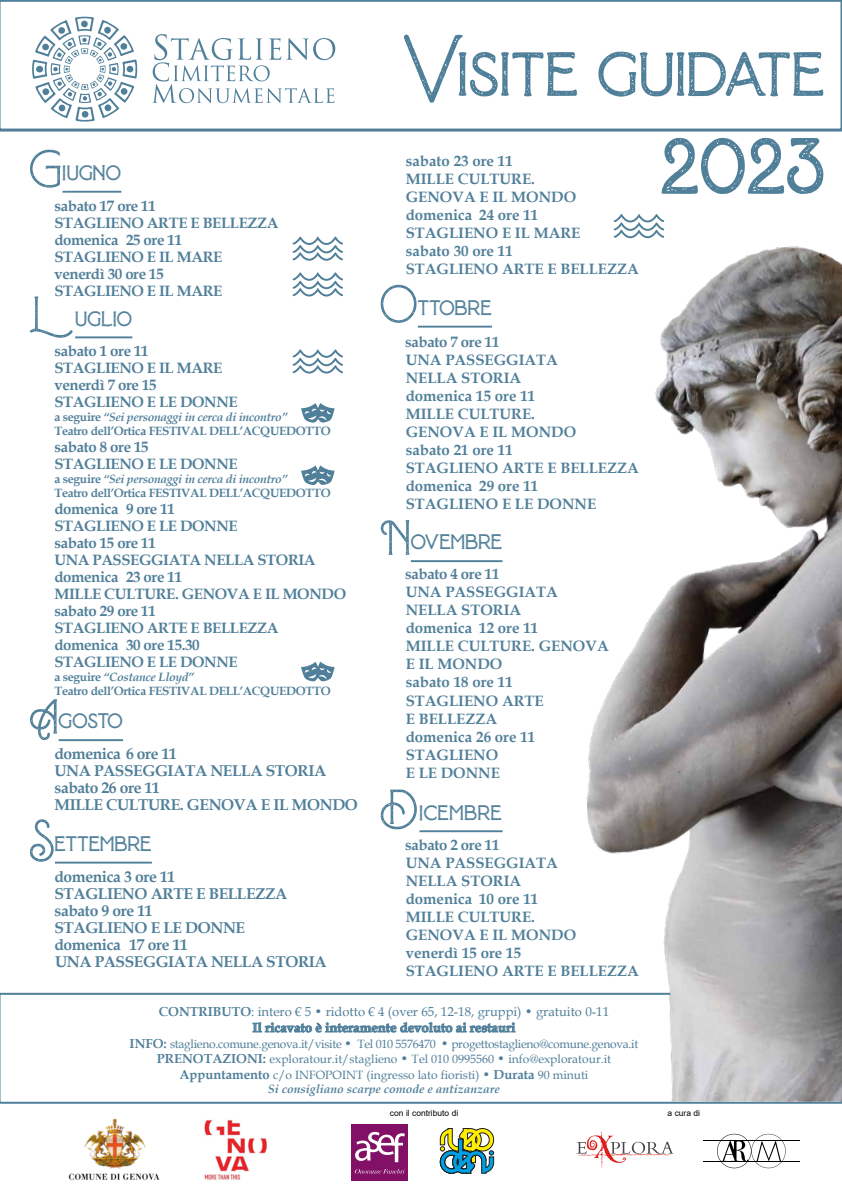
<style>
.page{position:relative;width:842px;height:1191px;background:#fff}
.page>*{position:absolute;margin:0;border:0;box-sizing:border-box;transform-origin:0 0}
.t1{font:144px "Baroneys Textured";color:#507f99}
.t2{font:113px "Baroneys Textured";color:#507f99}
.t3{font:38px "Baroneys Textured";color:#507f99}
.t4{font:700 15.6px/17px "Book Antiqua";letter-spacing:-.025em;color:#507f99}
.t5{font:700 15px/18px "Book Antiqua";color:#507f99}
.t6{font:700 15px/17px "Book Antiqua";letter-spacing:-.025em;color:#507f99}
.t7{font:13px/15.6px "Book Antiqua";color:#507f99;text-align:center}
.t8{font:700 12px/14px "Book Antiqua";letter-spacing:-.025em;color:#507f99}
.t9{font:12px/15.6px "Book Antiqua";color:#507f99;text-align:center}
.t10{font:italic 700 12px "Book Antiqua";color:#507f99}
.t11{font:8.5px "Arial";color:#010000}
.s1{font-size:57px}
.s2{font-style:italic}
.s3{font-weight:700}
.s4{font-weight:700;font-size:13px}
.s5{font-size:13px}
</style>
<div class="page">
<svg style="left:301px;top:662px;width:34px;height:20px"></svg>
<svg style="left:301px;top:465px;width:34px;height:20px"></svg>
<svg style="left:301px;top:403px;width:34px;height:20px"></svg>
<svg style="left:0;top:0;width:842px;height:131px"></svg>
<svg style="left:32px;top:17px;width:106px;height:105px"></svg>
<svg style="left:152px;top:34px;width:183px;height:69px"></svg>
<hr style="left:67px;top:191px;width:54px;height:2px;background:#507f99">
<hr style="left:75px;top:336px;width:57px;height:2px;background:#507f99">
<hr style="left:59px;top:739px;width:64px;height:2px;background:#507f99">
<hr style="left:55px;top:861px;width:97px;height:2px;background:#507f99">
<hr style="left:418px;top:326px;width:74px;height:1px;background:#507f99">
<hr style="left:411px;top:560px;width:91px;height:2px;background:#507f99">
<hr style="left:419px;top:830px;width:84px;height:2px;background:#507f99">
<svg style="left:293px;top:272px;width:50px;height:24px"></svg>
<svg style="left:293px;top:237px;width:50px;height:24px"></svg>
<svg style="left:293px;top:349px;width:50px;height:24px"></svg>
<svg style="left:614px;top:214px;width:50px;height:24px"></svg>
<img style="left:68px;top:1118px;width:92px;height:63px">
<img style="left:204px;top:1120px;width:63px;height:60px">
<svg style="left:576px;top:1131px;width:97px;height:37px"></svg>
<hr style="left:703px;top:1140px;width:97px;height:1px;background:#000">
<hr style="left:703px;top:1161px;width:97px;height:1px;background:#000">
<svg style="left:717px;top:1133px;width:69px;height:35px"></svg>
<svg style="left:440px;top:1128px;width:54px;height:45px"></svg>
<div style="left:351px;top:1123px;width:57px;height:57px;background:#821066"></div>
<svg style="left:355px;top:1131px;width:50px;height:31px"></svg>
<svg style="left:355px;top:1169px;width:50px;height:4px"></svg>
<svg style="left:0;top:992px;width:842px;height:111px"></svg>
<svg style="left:253px;top:1022px;width:262px;height:10px"></svg>
<img style="left:559px;top:246px;width:283px;height:855px">
<h3 class="t3" style="left:29px;top:151px;width:93px"><span class="s1">G</span>iugno</h3>
<p class="t6" style="left:54px;top:197px;width:225px">sabato 17 ore 11<br>STAGLIENO ARTE E BELLEZZA domenica 25 ore 11<br>STAGLIENO E IL MARE<br>venerdì 30 ore 15<br>STAGLIENO E IL MARE</p>
<h3 class="t3" style="left:29px;top:296px;width:104px"><span class="s1">L</span> uglio</h3>
<p class="t6" style="left:54px;top:343px;width:185px">sabato 1 ore 11<br>STAGLIENO E IL MARE venerdì 7 ore 15<br>STAGLIENO E LE DONNE</p>
<p class="t8" style="left:54px;top:410px;width:278px">a seguire <span class="s2">“Sei personaggi in cerca di incontro”<br></span>Teatro dell’Ortica FESTIVAL DELL’ACQUEDOTTO</p>
<p class="t6" style="left:54px;top:439px;width:185px">sabato 8 ore 15<br>STAGLIENO E LE DONNE</p>
<p class="t8" style="left:54px;top:472px;width:278px">a seguire <span class="s2">“Sei personaggi in cerca di incontro”<br></span>Teatro dell’Ortica FESTIVAL DELL’ACQUEDOTTO</p>
<p class="t6" style="left:54px;top:501px;width:293px">domenica 9 ore 11<br>STAGLIENO E LE DONNE<br>sabato 15 ore 11<br>UNA PASSEGGIATA NELLA STORIA domenica 23 ore 11<br>MILLE CULTURE. GENOVA E IL MONDO sabato 29 ore 11<br>STAGLIENO ARTE E BELLEZZA domenica 30 ore 15.30<br>STAGLIENO E LE DONNE</p>
<p class="t8" style="left:54px;top:670px;width:278px">a seguire <span class="s2">“Costance Lloyd”<br></span>Teatro dell’Ortica FESTIVAL DELL’ACQUEDOTTO</p>
<h3 class="t3" style="left:29px;top:699px;width:95px"><span class="s1">A</span>gosto</h3>
<p class="t4" style="left:54px;top:745px;width:305px">domenica 6 ore 11<br>UNA PASSEGGIATA NELLA STORIA sabato 26 ore 11<br>MILLE CULTURE. GENOVA E IL MONDO</p>
<h3 class="t3" style="left:29px;top:821px;width:124px"><span class="s1">S</span>ettembre</h3>
<p class="t4" style="left:54px;top:867px;width:274px">domenica 3 ore 11<br>STAGLIENO ARTE E BELLEZZA sabato 9 ore 11<br>STAGLIENO E LE DONNE<br>domenica 17 ore 11<br>UNA PASSEGGIATA NELLA STORIA</p>
<h2 class="t2" style="left:403px;top:8px;width:424px">Visite guidate</h2>
<h1 class="t1" style="left:661px;top:82px;width:166px">2023</h1>
<p class="t5" style="left:406px;top:152px;width:234px">sabato 23 ore 11<br>MILLE CULTURE.<br>GENOVA E IL MONDO domenica 24 ore 11<br>STAGLIENO E IL MARE<br>sabato 30 ore 11<br>STAGLIENO ARTE E BELLEZZA</p>
<h3 class="t3" style="left:380px;top:285px;width:113px"><span class="s1">O</span>ttobre</h3>
<p class="t5" style="left:405px;top:332px;width:235px">sabato 7 ore 11<br>UNA PASSEGGIATA<br>NELLA STORIA<br>domenica 15 ore 11<br>MILLE CULTURE.<br>GENOVA E IL MONDO<br>sabato 21 ore 11<br>STAGLIENO ARTE E BELLEZZA domenica 29 ore 11<br>STAGLIENO E LE DONNE</p>
<h3 class="t3" style="left:380px;top:520px;width:124px"><span class="s1">N</span>ovembre</h3>
<p class="t5" style="left:405px;top:565px;width:205px">sabato 4 ore 11<br>UNA PASSEGGIATA<br>NELLA STORIA<br>domenica 12 ore 11<br>MILLE CULTURE. GENOVA<br>E IL MONDO<br>sabato 18 ore 11<br>STAGLIENO ARTE<br>E BELLEZZA<br>domenica 26 ore 11<br>STAGLIENO<br>E LE DONNE</p>
<h3 class="t3" style="left:380px;top:790px;width:124px"><span class="s1">D</span>icembre</h3>
<p class="t5" style="left:405px;top:835px;width:235px">sabato 2 ore 11<br>UNA PASSEGGIATA<br>NELLA STORIA<br>domenica 10 ore 11<br>MILLE CULTURE.<br>GENOVA E IL MONDO<br>venerdì 15 ore 15<br>STAGLIENO ARTE E BELLEZZA</p>
<p class="t7" style="left:159px;top:1004px;width:452px"><span class="s3">CONTRIBUTO</span>: intero € 5 • ridotto € 4 (over 65, 12-18, gruppi) • gratuito 0-11<br><span class="s3">Il ricavato è interamente devoluto ai restauri</span></p>
<p class="t9" style="left:130px;top:1035px;width:510px"><span class="s4">INFO:</span> staglieno.comune.genova.it/visite <span class="s5">•</span> Tel 010 5576470 <span class="s5">•</span> progettostaglieno@comune.genova.it<br><span class="s4">PRENOTAZIONI:</span> exploratour.it/staglieno <span class="s5">•</span> Tel 010 0995560 <span class="s5">•</span> info@exploratour.it<br><span class="s4">Appuntamento</span> c/o INFOPOINT (ingresso lato fioristi) <span class="s5">•</span> <span class="s4">Durata</span> 90 minuti</p>
<p class="t10" style="left:268px;top:1080px;width:233px">Si consigliano scarpe comode e antizanzare</p>
<p class="t11" style="left:390px;top:1107px;width:70px">con il contributo di</p>
<p class="t11" style="left:668px;top:1107px;width:34px">a cura di</p>
</div>
